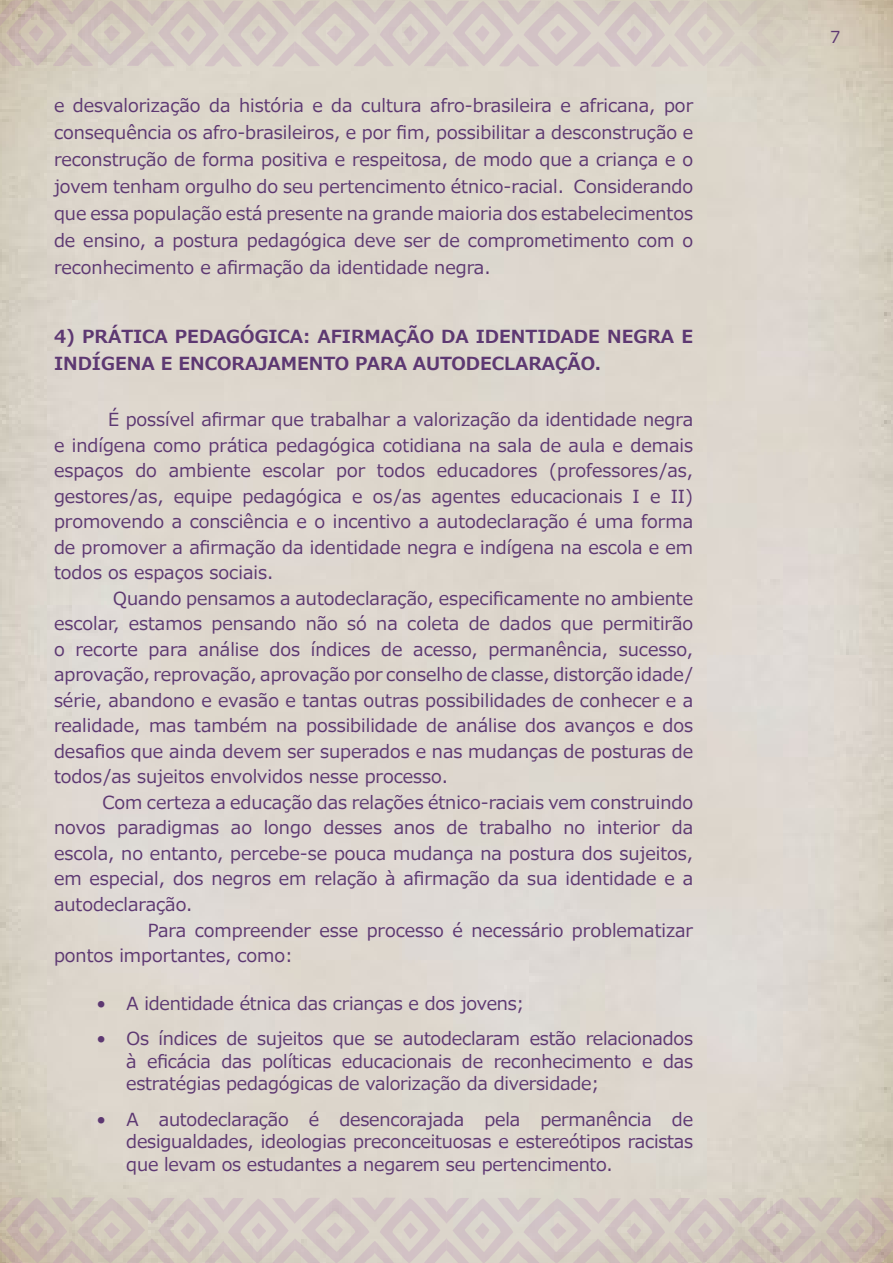
<style>
.page{position:relative;width:893px;height:1263px;background:#fff}
.page>*{position:absolute;margin:0;border:0;box-sizing:border-box;transform-origin:0 0}
.Parágrafo_da_Lista{font:18px/25.5px "Meiryo";color:#5d3872;text-align:justify}
.Parágrafo_da_Lista-2{font:700 18px/27px "Meiryo";color:#5d3872}
.t1{font:16.5px "Meiryo";color:#5d3872}
</style>
<div class="page">
<svg style="left:0;top:0;width:893px;height:67px;background:#d4c9c1"></svg>
<svg style="left:0;top:1197px;width:893px;height:66px;background:#d2c6bf"></svg>
<p class="Parágrafo_da_Lista" style="left:54px;top:93px;width:641px;line-height:27px">e desvalorização da história e da cultura afro-brasileira e africana, por consequência os afro-brasileiros, e por fim, possibilitar a desconstrução e reconstrução de forma positiva e respeitosa, de modo que a criança e o jovem tenham orgulho do seu pertencimento étnico-racial. Considerando que essa população está presente na grande maioria dos estabelecimentos de ensino, a postura pedagógica deve ser de comprometimento com o reconhecimento e afirmação da identidade negra.</p>
<p class="Parágrafo_da_Lista-2" style="left:54px;top:323px;width:641px">4) PRÁTICA PEDAGÓGICA: AFIRMAÇÃO DA IDENTIDADE NEGRA E<br>INDÍGENA E ENCORAJAMENTO PARA AUTODECLARAÇÃO.</p>
<p class="Parágrafo_da_Lista" style="left:54px;top:408px;width:641px;text-indent:54px">É possível afirmar que trabalhar a valorização da identidade negra e indígena como prática pedagógica cotidiana na sala de aula e demais espaços do ambiente escolar por todos educadores (professores/as, gestores/as, equipe pedagógica e os/as agentes educacionais I e II) promovendo a consciência e o incentivo a autodeclaração é uma forma de promover a afirmação da identidade negra e indígena na escola e em todos os espaços sociais.</p>
<p class="Parágrafo_da_Lista" style="left:54px;top:587px;width:641px;text-indent:59px">Quando pensamos a autodeclaração, especificamente no ambiente escolar, estamos pensando não só na coleta de dados que permitirão o recorte para análise dos índices de acesso, permanência, sucesso, aprovação, reprovação, aprovação por conselho de classe, distorção idade/ série, abandono e evasão e tantas outras possibilidades de conhecer e a realidade, mas também na possibilidade de análise dos avanços e dos desafios que ainda devem ser superados e nas mudanças de posturas de todos/as sujeitos envolvidos nesse processo.</p>
<p class="Parágrafo_da_Lista" style="left:54px;top:791px;width:641px;text-indent:49px">Com certeza a educação das relações étnico-raciais vem construindo novos paradigmas ao longo desses anos de trabalho no interior da escola, no entanto, percebe-se pouca mudança na postura dos sujeitos, em especial, dos negros em relação à afirmação da sua identidade e a autodeclaração.</p>
<p class="Parágrafo_da_Lista" style="left:54px;top:918px;width:640px;text-indent:94px">Para compreender esse processo é necessário problematizar pontos importantes, como:</p>
<p class="Parágrafo_da_Lista" style="left:97px;top:992px;width:429px">• A identidade étnica das crianças e dos jovens;</p>
<p class="Parágrafo_da_Lista" style="left:126px;top:1028px;width:568px;line-height:22.5px;text-indent:-30px">• Os índices de sujeitos que se autodeclaram estão relacionados à eficácia das políticas educacionais de reconhecimento e das estratégias pedagógicas de valorização da diversidade;</p>
<p class="Parágrafo_da_Lista" style="left:126px;top:1109px;width:568px;line-height:22.5px;text-indent:-30px">• A autodeclaração é desencorajada pela permanência de desigualdades, ideologias preconceituosas e estereótipos racistas que levam os estudantes a negarem seu pertencimento.</p>
<p class="t1" style="left:830px;top:26px;width:12px">7</p>
</div>
